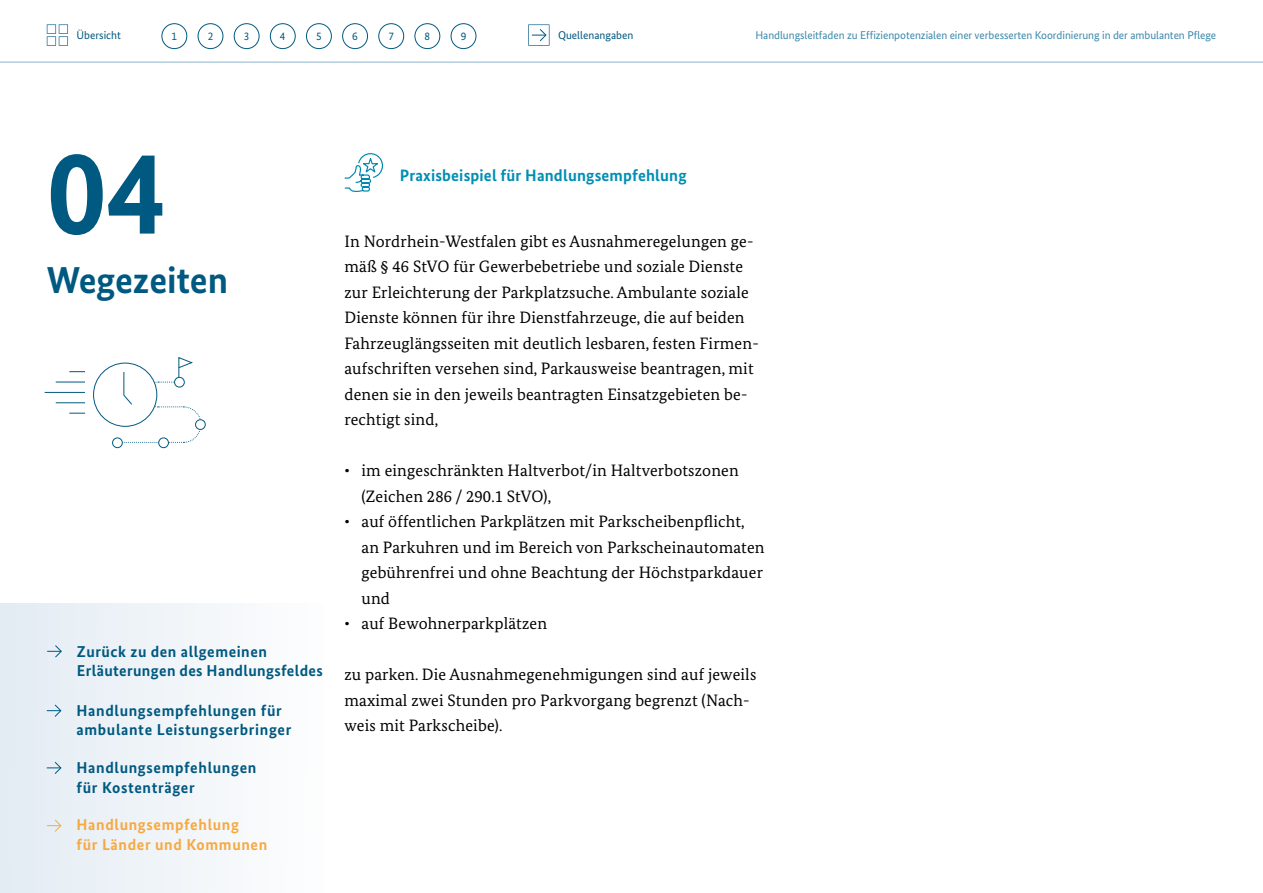
<style>
.page{position:relative;width:1263px;height:893px;background:#fff}
.page>*{position:absolute;margin:0;border:0;box-sizing:border-box;transform-origin:0 0}
.t1{font:700 120px "Bundes Sans";color:#005980}
.t2{font:700 37.5px "Bundes Sans";letter-spacing:-.005em;color:#005980}
.t3{font:16.5px/25.5px "Bundes Serif";letter-spacing:.01em;color:#000}
.t4{font:700 16.5px "Bundes Sans";letter-spacing:.01em;color:#008eb4}
.t5{font:700 15.75px/19.5px "Bundes Sans";letter-spacing:.04em;color:#005980}
.t6{font:700 15.75px/19.5px "Bundes Sans";letter-spacing:.02em;color:#005980}
.t7{font:700 15.75px/19.5px "Bundes Sans";letter-spacing:.04em;color:#f7a941}
.t8{font:11.25px "Bundes Sans";letter-spacing:-.005em;color:#3c89ab}
.t9{font:11.25px "Bundes Sans";color:#005980}
</style>
<div class="page">
<div style="left:0;top:604px;width:323px;height:289px;background:#f0f4f8"></div>
<hr style="left:0;top:62px;width:1263px;height:1px;background:#8cb4cc">
<svg style="left:47px;top:704px;width:15px;height:13px"></svg>
<svg style="left:47px;top:761px;width:15px;height:13px"></svg>
<svg style="left:47px;top:819px;width:15px;height:13px"></svg>
<div style="left:195px;top:419px;width:11px;height:11px;border:1px solid #005980;border-radius:50%"></div>
<svg style="left:69px;top:371px;width:16px;height:1px"></svg>
<svg style="left:69px;top:413px;width:16px;height:1px"></svg>
<svg style="left:56px;top:382px;width:29px;height:1px"></svg>
<svg style="left:56px;top:402px;width:29px;height:1px"></svg>
<hr style="left:45px;top:392px;width:40px;height:1px;background:#005980">
<svg style="left:118px;top:357px;width:84px;height:86px"></svg>
<div style="left:113px;top:438px;width:9px;height:10px;background:#fff;border-radius:50%"></div>
<div style="left:112px;top:438px;width:11px;height:10px;border:1px solid #005980;border-radius:50%"></div>
<div style="left:159px;top:438px;width:9px;height:10px;background:#fff;border-radius:50%"></div>
<div style="left:158px;top:438px;width:11px;height:10px;border:1px solid #005980;border-radius:50%"></div>
<svg style="left:47px;top:645px;width:15px;height:13px"></svg>
<svg style="left:47px;top:24px;width:21px;height:22px"></svg>
<svg style="left:528px;top:24px;width:21px;height:22px"></svg>
<div style="left:162px;top:23px;width:25px;height:26px;border:1px solid #005980;border-radius:50%"></div>
<div style="left:198px;top:23px;width:25px;height:26px;border:1px solid #005980;border-radius:50%"></div>
<div style="left:234px;top:23px;width:25px;height:26px;border:1px solid #005980;border-radius:50%"></div>
<div style="left:270px;top:23px;width:26px;height:26px;border:1px solid #005980;border-radius:50%"></div>
<div style="left:306px;top:23px;width:26px;height:26px;border:1px solid #005980;border-radius:50%"></div>
<div style="left:342px;top:23px;width:26px;height:26px;border:1px solid #005980;border-radius:50%"></div>
<div style="left:378px;top:23px;width:26px;height:26px;border:1px solid #005980;border-radius:50%"></div>
<div style="left:415px;top:23px;width:25px;height:26px;border:1px solid #005980;border-radius:50%"></div>
<div style="left:451px;top:23px;width:25px;height:26px;border:1px solid #005980;border-radius:50%"></div>
<svg style="left:344px;top:153px;width:40px;height:40px"></svg>
<p class="t9" style="left:77px;top:29px;width:46px">Übersicht</p>
<p class="t9" style="left:172px;top:29px;width:7px">1</p>
<p class="t9" style="left:208px;top:29px;width:7px">2</p>
<p class="t9" style="left:244px;top:29px;width:7px">3</p>
<p class="t9" style="left:280px;top:29px;width:7px">4</p>
<p class="t9" style="left:316px;top:29px;width:7px">5</p>
<p class="t9" style="left:352px;top:29px;width:7px">6</p>
<p class="t9" style="left:388px;top:29px;width:7px">7</p>
<p class="t9" style="left:425px;top:29px;width:7px">8</p>
<p class="t9" style="left:461px;top:29px;width:7px">9</p>
<p class="t9" style="left:558px;top:29px;width:77px">Quellenangaben</p>
<p class="t8" style="left:755px;top:29px;width:462px">Handlungsleitfaden zu Effizienpotenzialen einer verbesserten Koordinierung in der ambulanten Pflege</p>
<h1 class="t1" style="left:47px;top:119px;width:121px">04</h1>
<h2 class="t2" style="left:47px;top:257px;width:183px">Wegezeiten</h2>
<p class="t6" style="left:77px;top:641px;width:247px">Zurück zu den allgemeinen<br>Erläuterungen des Handlungsfeldes</p>
<p class="t5" style="left:77px;top:701px;width:216px">Handlungsempfehlungen für ambulante Leistungserbringer</p>
<p class="t5" style="left:77px;top:758px;width:181px">Handlungsempfehlungen für Kostenträger</p>
<p class="t7" style="left:77px;top:815px;width:192px">Handlungsempfehlung<br>für Länder und Kommunen</p>
<h3 class="t4" style="left:400px;top:165px;width:288px">Praxisbeispiel für Handlungsempfehlung</h3>
<p class="t3" style="left:344px;top:228px;width:416px">In Nordrhein-Westfalen gibt es Ausnahmeregelungen ge&shy;mäß § 46 StVO für Gewerbebetriebe und soziale Dienste zur Erleichterung der Parkplatzsuche. Ambulante soziale Dienste können für ihre Dienstfahrzeuge, die auf beiden Fahrzeuglängsseiten mit deutlich lesbaren, festen Firmen&shy;aufschriften versehen sind, Parkausweise beantragen, mit denen sie in den jeweils beantragten Einsatzgebieten be&shy;rechtigt sind,</p>
<p class="t3" style="left:361px;top:458px;width:379px;text-indent:-17px">• im eingeschränkten Haltverbot/in Haltverbotszonen (Zeichen 286 / 290.1 StVO),</p>
<p class="t3" style="left:361px;top:509px;width:405px;text-indent:-17px">• auf öffentlichen Parkplätzen mit Parkscheibenpflicht, an Parkuhren und im Bereich von Parkscheinautomaten gebührenfrei und ohne Beachtung der Höchstparkdauer und</p>
<p class="t3" style="left:344px;top:611px;width:204px">• auf Bewohnerparkplätzen</p>
<p class="t3" style="left:344px;top:662px;width:413px">zu parken. Die Ausnahmegenehmigungen sind auf jeweils maximal zwei Stunden pro Parkvorgang begrenzt (Nach&shy;weis mit Parkscheibe).</p>
</div>
